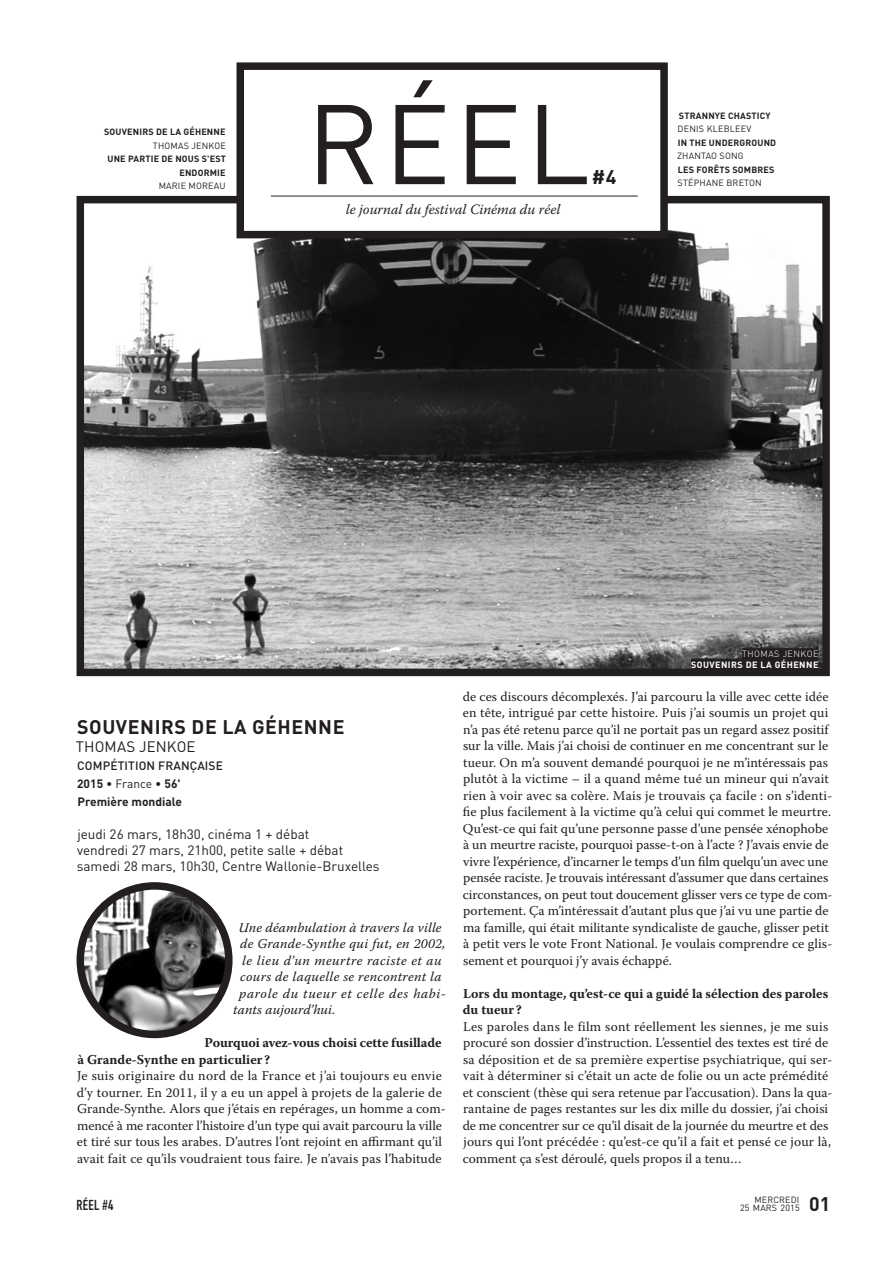
<style>
.page{position:relative;width:893px;height:1263px;background:#fff}
.page>*{position:absolute;margin:0;border:0;box-sizing:border-box;transform-origin:0 0}
.texte_courant{font:111.15px "DIN Pro";color:#231f20}
.texte_courant-2{font:700 19.65px "DIN Pro";color:#231f20}
.TITRE_FILM{font:700 19.5px "DIN Pro";letter-spacing:.03em;color:#231f20}
.courant{font:700 19.5px "DIN Pro";color:#231f20}
.REALISATEUR{font:15px "DIN Pro";letter-spacing:.01em;color:#231f20}
.texte_courant-3{font:italic 14.25px "Warnock Pro";color:#231f20}
.t1{font:14.25px "DIN Engschrift Std";color:#231f20}
.texte_courant-4{font:13.5px/16.5px "Warnock Pro";letter-spacing:.005em;color:#231f20}
.question{font:700 13.5px/16.5px "Warnock Pro";color:#231f20}
.intro{font:italic 13.5px "Warnock Pro";letter-spacing:.025em;color:#1a1a1a}
.t2{font:13.5px "DIN Pro";color:#231f20}
.intro-2{font:italic 13.5px "Warnock Pro";letter-spacing:.05em;color:#1a1a1a}
.intro-3{font:italic 13.5px "Warnock Pro";letter-spacing:.005em;color:#1a1a1a}
.COMPET{font:500 12px "DIN Pro";letter-spacing:.01em;color:#231f20}
.année_pays_temps{font:700 12px "DIN Pro";color:#231f20}
.année_pays_temps-2{font:12px "DIN Pro";letter-spacing:-.01em;color:#231f20}
.Titre_film_-_Haut_de{font:700 9px/13.5px "DIN Pro";letter-spacing:.02em;color:#231f20;text-align:right}
.Real_-_Haut_de_page{font:9px "DIN Pro";letter-spacing:.02em;color:#231f20}
.img_legend{font:700 9px "DIN Pro";letter-spacing:.05em;color:#fff}
.texte_courant-5{font:9px "DIN Pro";letter-spacing:.01em;color:#231f20}
.img_legend-2{font:300 9px "DIN Pro";letter-spacing:.05em;color:#fff}
.t3{font:8.85px "DIN Pro";letter-spacing:.015em;color:#231f20}
.s1{font-weight:700}
.s2{font-size:8.85px}
.s3{font-weight:700;font-size:19.5px}
</style>
<div class="page">
<img style="left:86px;top:230px;width:735px;height:437px">
<div style="left:77px;top:196px;width:753px;height:480px;border:8px solid #231f20"></div>
<div style="left:742px;top:648px;width:76px;height:12px;background:#231f20"></div>
<div style="left:691px;top:659px;width:127px;height:12px;background:#231f20"></div>
<div style="left:240px;top:66px;width:424px;height:169px;background:#fff"></div>
<div style="left:236px;top:62px;width:432px;height:176px;border:8px solid #231f20"></div>
<hr style="left:271px;top:196px;width:367px;height:1px;background:#231f20">
<img style="left:83px;top:886px;width:143px;height:148px">
<div style="left:77px;top:882px;width:156px;height:156px;border:8px solid #231f20;border-radius:50%"></div>
<p class="Titre_film_-_Haut_de" style="left:104px;top:125px;width:123px">SOUVENIRS DE LA GÉHENNE</p>
<p class="Real_-_Haut_de_page" style="left:153px;top:139px;width:74px">THOMAS JENKOE</p>
<p class="Titre_film_-_Haut_de" style="left:107px;top:152px;width:120px">UNE PARTIE DE NOUS S'EST<br>ENDORMIE</p>
<p class="Real_-_Haut_de_page" style="left:159px;top:180px;width:68px">MARIE MOREAU</p>
<p class="texte_courant" style="left:307px;top:68px;width:285px">RÉEL</p>
<p class="texte_courant-2" style="left:591px;top:164px;width:26px">#1</p>
<p class="courant" style="left:592px;top:164px;width:26px">#4</p>
<p class="texte_courant-3" style="left:346px;top:201px;width:216px">le journal du festival Cinéma du réel</p>
<p class="Titre_film_-_Haut_de" style="left:679px;top:108px;width:93px">STRANNYE CHASTICY</p>
<p class="Real_-_Haut_de_page" style="left:678px;top:123px;width:75px">DENIS KLEBLEEV</p>
<p class="Titre_film_-_Haut_de" style="left:678px;top:135px;width:100px">IN THE UNDERGROUND</p>
<p class="Real_-_Haut_de_page" style="left:677px;top:150px;width:68px">ZHANTAO SONG</p>
<p class="Titre_film_-_Haut_de" style="left:678px;top:162px;width:98px">LES FORÊTS SOMBRES</p>
<p class="Real_-_Haut_de_page" style="left:678px;top:177px;width:86px">STÉPHANE BRETON</p>
<p class="img_legend-2" style="left:742px;top:648px;width:78px">THOMAS JENKOE</p>
<p class="img_legend" style="left:691px;top:658px;width:129px">SOUVENIRS DE LA GÉHENNE</p>
<p class="TITRE_FILM" style="left:77px;top:713px;width:269px">SOUVENIRS DE LA GÉHENNE</p>
<p class="REALISATEUR" style="left:76px;top:736px;width:121px">THOMAS JENKOE</p>
<p class="COMPET" style="left:77px;top:757px;width:147px">COMPÉTITION FRANÇAISE</p>
<p class="année_pays_temps-2" style="left:77px;top:775px;width:105px"><span class="s1">2015</span> • France • <span class="s1">56'</span></p>
<p class="année_pays_temps" style="left:78px;top:793px;width:106px">Première mondiale</p>
<p class="t2" style="left:77px;top:825px;width:233px">jeudi 26 mars, 18h30, cinéma 1 + débat</p>
<p class="t2" style="left:77px;top:841px;width:267px">vendredi 27 mars, 21h00, petite salle + débat</p>
<p class="t2" style="left:77px;top:857px;width:304px">samedi 28 mars, 10h30, Centre Wallonie-Bruxelles</p>
<p class="intro" style="left:239px;top:919px;width:204px">Une déambulation à travers la ville</p>
<p class="intro" style="left:240px;top:936px;width:207px">de Grande-Synthe qui fut, en 2002,</p>
<p class="intro" style="left:242px;top:952px;width:201px">le lieu d’un meurtre raciste et au</p>
<p class="intro" style="left:240px;top:969px;width:203px">cours de laquelle se rencontrent la</p>
<p class="intro-2" style="left:239px;top:985px;width:208px">parole du tueur et celle des habi-</p>
<p class="intro-3" style="left:233px;top:1002px;width:104px">tants aujourd’hui.</p>
<p class="question" style="left:77px;top:1034px;width:366px;text-indent:127px">Pourquoi avez-vous choisi cette fusillade à Grande-Synthe en particulier ?</p>
<p class="texte_courant-4" style="left:77px;top:1067px;width:370px">Je suis originaire du nord de la France et j’ai toujours eu envie d’y tourner. En 2011, il y a eu un appel à projets de la galerie de Grande-Synthe. Alors que j’étais en repérages, un homme a com&shy;mencé à me raconter l’histoire d’un type qui avait parcouru la ville et tiré sur tous les arabes. D’autres l’ont rejoint en affirmant qu’il avait fait ce qu’ils voudraient tous faire. Je n’avais pas l’habitude</p>
<p class="texte_courant-4" style="left:463px;top:688px;width:371px">de ces discours décomplexés. J’ai parcouru la ville avec cette idée en tête, intrigué par cette histoire. Puis j’ai soumis un projet qui n’a pas été retenu parce qu’il ne portait pas un regard assez positif sur la ville. Mais j’ai choisi de continuer en me concentrant sur le tueur. On m’a souvent demandé pourquoi je ne m’intéressais pas plutôt à la victime – il a quand même tué un mineur qui n’avait rien à voir avec sa colère. Mais je trouvais ça facile : on s’identi&shy;fie plus facilement à la victime qu’à celui qui commet le meurtre.<br>Qu’est-ce qui fait qu’une personne passe d’une pensée xénophobe à un meurtre raciste, pourquoi passe-t-on à l’acte ? J’avais envie de vivre l’expérience, d’incarner le temps d’un film quelqu’un avec une pensée raciste. Je trouvais intéressant d’assumer que dans certaines circonstances, on peut tout doucement glisser vers ce type de com&shy;portement. Ça m’intéressait d’autant plus que j’ai vu une partie de ma famille, qui était militante syndicaliste de gauche, glisser petit à petit vers le vote Front National. Je voulais comprendre ce glis&shy;sement et pourquoi j’y avais échappé.</p>
<p class="question" style="left:463px;top:985px;width:367px">Lors du montage, qu’est-ce qui a guidé la sélection des paroles du tueur ?</p>
<p class="texte_courant-4" style="left:463px;top:1018px;width:371px">Les paroles dans le film sont réellement les siennes, je me suis procuré son dossier d’instruction. L’essentiel des textes est tiré de sa déposition et de sa première expertise psychiatrique, qui ser&shy;vait à déterminer si c’était un acte de folie ou un acte prémédité et conscient (thèse qui sera retenue par l’accusation). Dans la qua&shy;rantaine de pages restantes sur les dix mille du dossier, j’ai choisi de me concentrer sur ce qu’il disait de la journée du meurtre et des jours qui l’ont précédée : qu’est-ce qu’il a fait et pensé ce jour là, comment ça s’est déroulé, quels propos il a tenu…</p>
<p class="t1" style="left:77px;top:1197px;width:38px">RÉEL #4</p>
<p class="t3" style="left:755px;top:1193px;width:46px">MERCREDI</p>
<p class="texte_courant-5" style="left:740px;top:1201px;width:92px">25 <span class="s2">MARS</span> 2015 <span class="s3">01</span></p>
</div>
